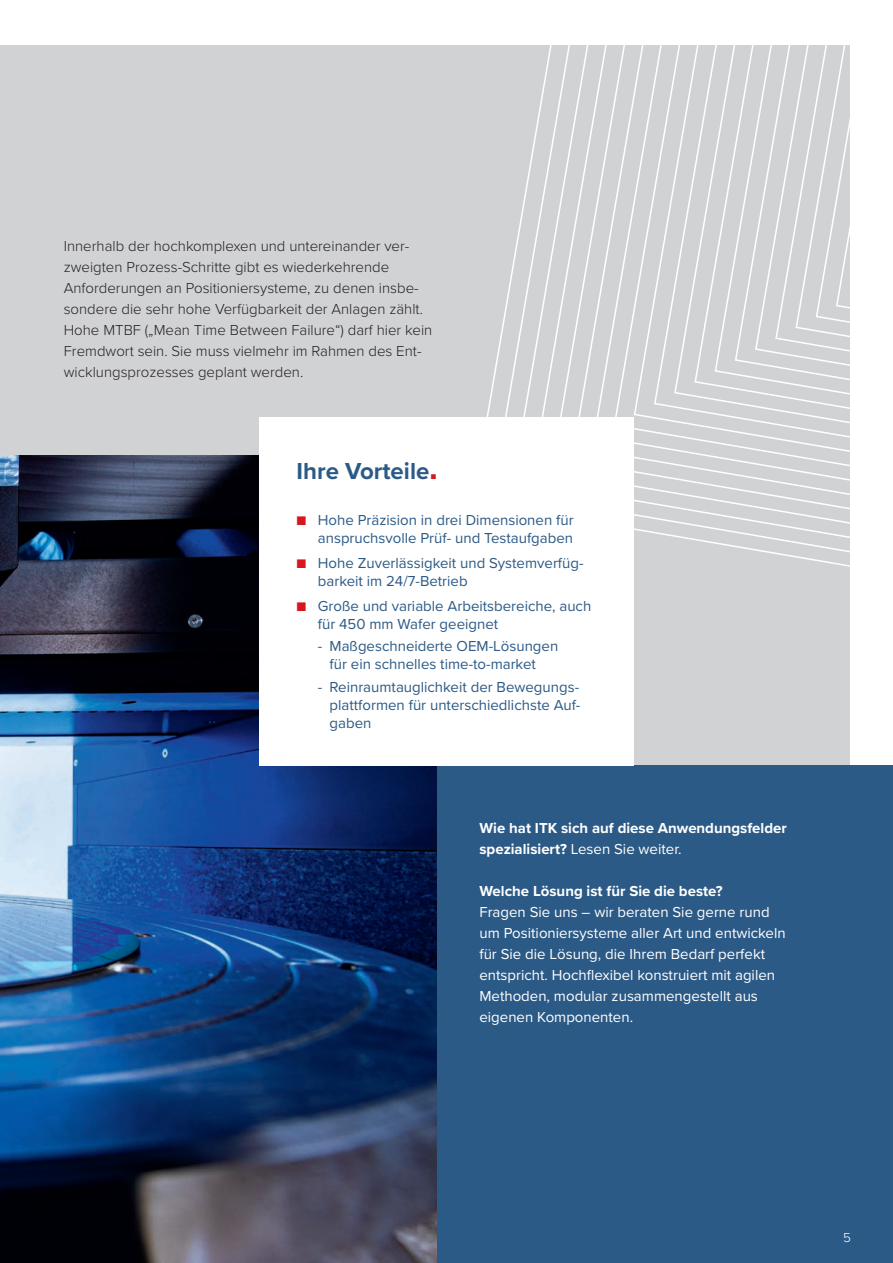
<style>
.page{position:relative;width:893px;height:1263px;background:#fff}
.page>*{position:absolute;margin:0;border:0;box-sizing:border-box;transform-origin:0 0}
.t1{font:700 24px "Proxima Nova";color:#2c5a86}
.t2{font:15px/18px "Proxima Nova";color:#2c5a86}
.t3{font:300 15px/21px "Proxima Nova";color:#231f20}
.t4{font:15px/21px "Proxima Nova";color:#fff}
.t5{font:700 15px/21px "Proxima Nova";color:#fff}
.t6{font:300 13.5px "Proxima Nova";color:#fff}
.t7{font:700 8.25px "Proxima Nova";color:#d7171f}
.s1{font-weight:700;color:#d7171f}
.s2{font-weight:400}
</style>
<div class="page">
<div style="left:0;top:45px;width:850px;height:1177px;background:#d1d2d4"></div>
<svg style="left:486px;top:45px;width:364px;height:522px"></svg>
<img style="left:0;top:455px;width:438px;height:808px">
<div style="left:438px;top:765px;width:455px;height:498px;background:#2c5a86"></div>
<div style="left:259px;top:417px;width:375px;height:348px;background:#fff"></div>
<p class="t3" style="left:64px;top:235px;width:370px">Innerhalb der hochkomplexen und untereinander ver&shy;zweigten Prozess-Schritte gibt es wiederkehrende Anforderungen an Positioniersysteme, zu denen insbe&shy;sondere die sehr hohe Verfügbarkeit der Anlagen zählt.<br>Hohe MTBF („Mean Time Between Failure“) darf hier kein Fremdwort sein. Sie muss vielmehr im Rahmen des Ent&shy;wicklungsprozesses geplant werden.</p>
<h1 class="t1" style="left:297px;top:453px;width:134px">Ihre Vorteile</h1>
<p class="t7" style="left:431px;top:470px;width:7px">■</p>
<p class="t2" style="left:297px;top:510px;width:279px;text-align:right"><span class="s1">■</span> Hohe Präzision in drei Dimensionen für anspruchsvolle Prüf- und Testaufgaben</p>
<p class="t2" style="left:318px;top:553px;width:267px;text-indent:-21px"><span class="s1">■</span> Hohe Zuverlässigkeit und Systemverfüg&shy;barkeit im 24/7-Betrieb</p>
<p class="t2" style="left:318px;top:596px;width:275px;text-indent:-21px"><span class="s1">■</span> Große und variable Arbeitsbereiche, auch für 450 mm Wafer geeignet</p>
<p class="t2" style="left:330px;top:637px;width:230px;text-indent:-12px">- Maßgeschneiderte OEM-Lösungen für ein schnelles time-to-market</p>
<p class="t2" style="left:330px;top:677px;width:252px;text-align:justify;text-indent:-12px">- Reinraumtauglichkeit der Bewegungs&shy;plattformen für unterschiedlichste Auf&shy;gaben</p>
<p class="t5" style="left:479px;top:817px;width:309px">Wie hat ITK sich auf diese Anwendungsfelder spezialisiert? <span class="s2">Lesen Sie weiter.</span></p>
<p class="t5" style="left:479px;top:880px;width:245px">Welche Lösung ist für Sie die beste?</p>
<p class="t4" style="left:479px;top:901px;width:308px">Fragen Sie uns – wir beraten Sie gerne rund um Positioniersysteme aller Art und entwickeln für Sie die Lösung, die Ihrem Bedarf perfekt entspricht. Hochflexibel konstruiert mit agilen Methoden, modular zusammengestellt aus eigenen Komponenten.</p>
<p class="t6" style="left:843px;top:1227px;width:9px">5</p>
</div>
